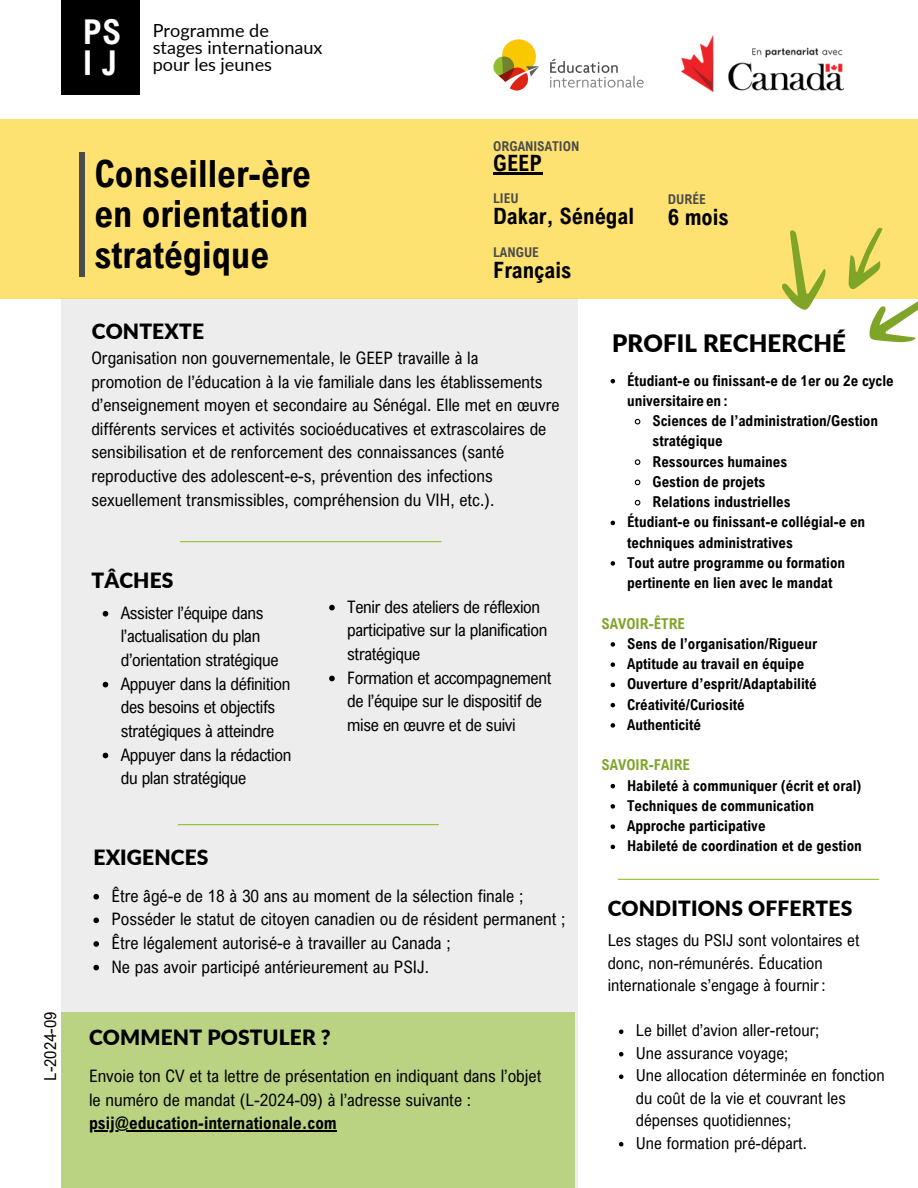
<style>
.page{position:relative;width:918px;height:1188px;background:#fff}
.page>*{position:absolute;margin:0;border:0;box-sizing:border-box;transform-origin:0 0}
.t1{font:700 37.5px/40.3px "Arial Nova Cond";color:#000}
.t2{font:700 34.2px/31px "Arial Nova Cond";color:#fff}
.t3{font:900 24px "Lato";letter-spacing:.005em;color:#000}
.t4{font:700 22.5px "Arial Nova Cond";color:#000}
.t5{font:900 21px "Lato";letter-spacing:.005em;color:#000}
.t6{font:18px "Lato";color:#000}
.t7{font:17.25px/23.7px "Arial Nova Cond";color:#000}
.t8{font:17.25px/23.7px "Arial Nova Cond";letter-spacing:-.02em;color:#000}
.t9{font:700 17.25px "Arial Nova Cond";color:#000}
.t10{font:16.5px/22.5px "Arial Nova Cond";color:#000}
.t11{font:700 15px/20.2px "Arial Nova Cond";color:#000}
.t12{font:700 15px "Arial Nova Cond";color:#7ea428}
.t13{font:700 13.5px "Arial Nova Cond";color:#4b4b4b}
</style>
<div class="page">
<div style="left:61px;top:299px;width:516px;height:889px;background:#ededed"></div>
<hr style="left:180px;top:541px;width:261px;height:1px;background:#92bf2e">
<div style="left:61px;top:0;width:79px;height:94px;background:#000"></div>
<div style="left:0;top:119px;width:918px;height:180px;background:#fde171"></div>
<hr style="left:178px;top:824px;width:261px;height:1px;background:#92bf2e">
<div style="left:79px;top:152px;width:6px;height:124px;background:#4b4b4b"></div>
<svg style="left:782px;top:227px;width:136px;height:116px"></svg>
<svg style="left:93px;top:894px;width:6px;height:6px"></svg>
<svg style="left:93px;top:918px;width:6px;height:5px"></svg>
<svg style="left:93px;top:941px;width:6px;height:6px"></svg>
<svg style="left:93px;top:965px;width:6px;height:5px"></svg>
<svg style="left:611px;top:379px;width:4px;height:4px"></svg>
<svg style="left:634px;top:418px;width:7px;height:7px"></svg>
<svg style="left:634px;top:459px;width:7px;height:6px"></svg>
<svg style="left:634px;top:479px;width:7px;height:7px"></svg>
<svg style="left:634px;top:499px;width:7px;height:7px"></svg>
<svg style="left:611px;top:521px;width:4px;height:4px"></svg>
<svg style="left:611px;top:561px;width:4px;height:5px"></svg>
<svg style="left:611px;top:642px;width:4px;height:5px"></svg>
<svg style="left:611px;top:662px;width:4px;height:5px"></svg>
<svg style="left:611px;top:683px;width:4px;height:4px"></svg>
<svg style="left:611px;top:703px;width:4px;height:4px"></svg>
<svg style="left:611px;top:723px;width:4px;height:5px"></svg>
<svg style="left:611px;top:784px;width:4px;height:4px"></svg>
<svg style="left:611px;top:804px;width:4px;height:5px"></svg>
<svg style="left:611px;top:824px;width:4px;height:5px"></svg>
<svg style="left:611px;top:845px;width:4px;height:4px"></svg>
<img style="left:493px;top:39px;width:151px;height:52px">
<img style="left:681px;top:35px;width:162px;height:56px">
<svg style="left:103px;top:611px;width:5px;height:6px"></svg>
<svg style="left:103px;top:682px;width:5px;height:5px"></svg>
<svg style="left:103px;top:753px;width:5px;height:5px"></svg>
<svg style="left:329px;top:605px;width:6px;height:5px"></svg>
<svg style="left:329px;top:676px;width:6px;height:5px"></svg>
<hr style="left:493px;top:172px;width:49px;height:3px;background:#000">
<div style="left:61px;top:1012px;width:514px;height:176px;background:#bad382"></div>
<hr style="left:89px;top:1130px;width:248px;height:1px;background:#000">
<svg style="left:619px;top:1029px;width:4px;height:5px"></svg>
<svg style="left:619px;top:1052px;width:4px;height:4px"></svg>
<svg style="left:619px;top:1074px;width:4px;height:5px"></svg>
<svg style="left:619px;top:1142px;width:4px;height:4px"></svg>
<hr style="left:618px;top:879px;width:261px;height:1px;background:#92bf2e">
<h3 class="t10" style="left:39px;top:1081px;width:70px;rotate:-90deg">L-2024-09</h3>
<p class="t2" style="left:83px;top:16px;width:40px">PS<br>I J</p>
<h1 class="t6" style="left:153px;top:19px;width:118px">Programme de</h1>
<p class="t6" style="left:153px;top:36px;width:171px">stages internationaux</p>
<p class="t6" style="left:153px;top:53px;width:121px">pour les jeunes</p>
<p class="t1" style="left:94px;top:153px;width:218px">Conseiller-ère</p>
<h5 class="t1" style="left:94px;top:193px;width:215px">en orientation stratégique</h5>
<p class="t13" style="left:493px;top:137px;width:88px">ORGANISATION</p>
<p class="t4" style="left:493px;top:149px;width:51px">GEEP</p>
<p class="t13" style="left:493px;top:190px;width:27px">LIEU</p>
<p class="t4" style="left:493px;top:202px;width:143px">Dakar, Sénégal</p>
<p class="t13" style="left:493px;top:244px;width:47px">LANGUE</p>
<p class="t4" style="left:493px;top:256px;width:80px">Français</p>
<p class="t13" style="left:668px;top:191px;width:40px">DURÉE</p>
<p class="t4" style="left:668px;top:202px;width:62px">6 mois</p>
<p class="t5" style="left:92px;top:319px;width:114px">CONTEXTE</p>
<p class="t7" style="left:91px;top:346px;width:389px">Organisation non gouvernementale, le GEEP travaille à la</p>
<h5 class="t7" style="left:91px;top:369px;width:470px">promotion de l’éducation à la vie familiale dans les établissements d’enseignement moyen et secondaire au Sénégal. Elle met en œuvre différents services et activités socioéducatives et extrascolaires de sensibilisation et de renforcement des connaissances (santé reproductive des adolescent-e-s, prévention des infections sexuellement transmissibles, compréhension du VIH, etc.).</h5>
<p class="t5" style="left:91px;top:567px;width:84px">TÂCHES</p>
<p class="t8" style="left:121px;top:600px;width:159px">Assister l’équipe dans l’actualisation du plan d’orientation stratégique</p>
<p class="t8" style="left:121px;top:671px;width:171px">Appuyer dans la définition des besoins et objectifs stratégiques à atteindre</p>
<p class="t8" style="left:121px;top:742px;width:172px">Appuyer dans la rédaction du plan stratégique</p>
<p class="t5" style="left:93px;top:844px;width:117px">EXIGENCES</p>
<p class="t8" style="left:347px;top:594px;width:202px">Tenir des ateliers de réflexion participative sur la planification stratégique</p>
<p class="t8" style="left:347px;top:665px;width:206px">Formation et accompagnement de l’équipe sur le dispositif de mise en œuvre et de suivi</p>
<h2 class="t7" style="left:111px;top:883px;width:413px">Être âgé-e de 18 à 30 ans au moment de la sélection finale ;</h2>
<p class="t7" style="left:111px;top:907px;width:456px">Posséder le statut de citoyen canadien ou de résident permanent ;</p>
<p class="t7" style="left:111px;top:931px;width:341px">Être légalement autorisé-e à travailler au Canada ;</p>
<p class="t7" style="left:111px;top:954px;width:319px">Ne pas avoir participé antérieurement au PSIJ.</p>
<p class="t5" style="left:89px;top:1025px;width:243px">COMMENT POSTULER ?</p>
<p class="t7" style="left:89px;top:1064px;width:454px">Envoie ton CV et ta lettre de présentation en indiquant dans l’objet le numéro de mandat (L-2024-09) à l’adresse suivante :</p>
<p class="t9" style="left:89px;top:1112px;width:249px">psij@education-internationale.com</p>
<p class="t3" style="left:612px;top:328px;width:235px">PROFIL RECHERCHÉ</p>
<p class="t11" style="left:627px;top:370px;width:268px">Étudiant-e ou finissant-e de 1er ou 2e cycle universitaire en:</p>
<p class="t11" style="left:653px;top:410px;width:227px">Sciences de l’administration/Gestion stratégique</p>
<p class="t11" style="left:653px;top:451px;width:136px">Ressources humaines</p>
<p class="t11" style="left:653px;top:471px;width:114px">Gestion de projets</p>
<p class="t11" style="left:653px;top:491px;width:139px">Relations industrielles</p>
<h5 class="t11" style="left:627px;top:512px;width:240px">Étudiant-e ou finissant-e collégial-e en techniques administratives</h5>
<p class="t11" style="left:627px;top:552px;width:220px">Tout autre programme ou formation pertinente en lien avec le mandat</p>
<p class="t12" style="left:602px;top:614px;width:85px">SAVOIR-ÊTRE</p>
<h5 class="t11" style="left:627px;top:633px;width:191px">Sens de l’organisation/Rigueur</h5>
<p class="t11" style="left:627px;top:653px;width:179px">Aptitude au travail en équipe</p>
<p class="t11" style="left:627px;top:674px;width:191px">Ouverture d’esprit/Adaptabilité</p>
<p class="t11" style="left:627px;top:694px;width:119px">Créativité/Curiosité</p>
<p class="t11" style="left:627px;top:714px;width:75px">Authenticité</p>
<p class="t12" style="left:602px;top:756px;width:90px">SAVOIR-FAIRE</p>
<h5 class="t11" style="left:627px;top:775px;width:236px">Habileté à communiquer (écrit et oral)</h5>
<p class="t11" style="left:627px;top:795px;width:189px">Techniques de communication</p>
<p class="t11" style="left:627px;top:815px;width:140px">Approche participative</p>
<p class="t11" style="left:627px;top:836px;width:236px">Habileté de coordination et de gestion</p>
<p class="t5" style="left:608px;top:896px;width:246px">CONDITIONS OFFERTES</p>
<p class="t10" style="left:608px;top:929px;width:253px">Les stages du PSIJ sont volontaires et donc, non-rémunérés. Éducation internationale s’engage à fournir:</p>
<p class="t10" style="left:636px;top:1019px;width:185px">Le billet d’avion aller-retour;</p>
<p class="t10" style="left:636px;top:1041px;width:154px">Une assurance voyage;</p>
<p class="t10" style="left:636px;top:1064px;width:251px">Une allocation déterminée en fonction du coût de la vie et couvrant les dépenses quotidiennes;</p>
<h6 class="t10" style="left:636px;top:1131px;width:173px">Une formation pré-départ.</h6>
</div>
